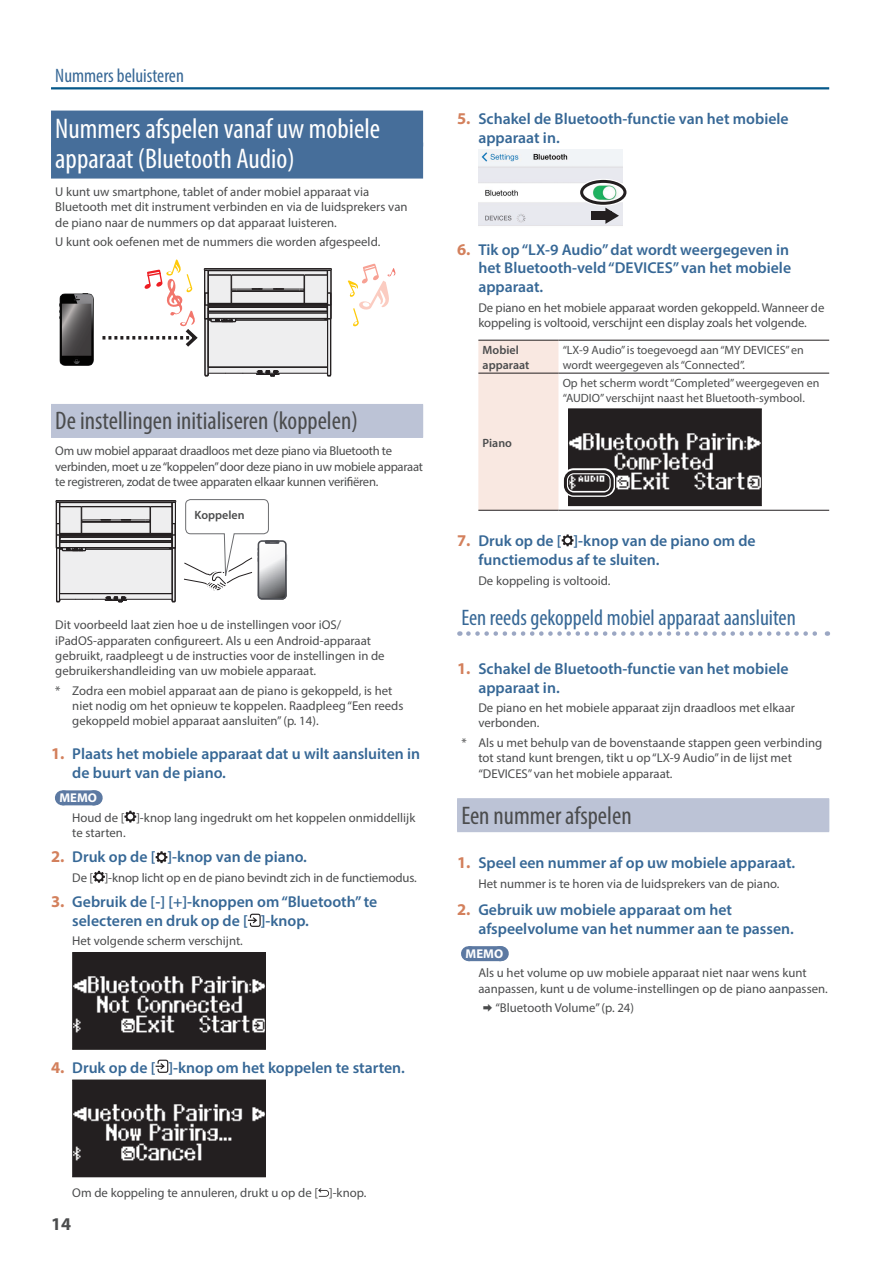
<style>
.page{position:relative;width:893px;height:1263px;background:#fff}
.page>*{position:absolute;margin:0;border:0;box-sizing:border-box;transform-origin:0 0}
.t1{font:condensed 28.5px/30px "Myriad Pro";color:#fff}
.t2{font:condensed 25.5px "Myriad Pro";color:#4b4c4d}
.t3{font:condensed 22.5px "Myriad Pro";color:#376896}
.t4{font:condensed 19.5px "Myriad Pro";color:#376896}
.t5{font:700 18px "Myriad Pro";color:#4b4c4d}
.t6{font:600 15.75px/18.9px "Myriad Pro";color:#376896}
.t7{font:12.75px/15.3px "Myriad Pro";color:#4b4c4d}
.t8{font:12.75px/15.3px "Myriad Pro";letter-spacing:-.02em;color:#4b4c4d}
.t9{font:700 12.75px "Myriad Pro";color:#fff}
.t10{font:12px/14.4px "Myriad Pro";color:#4b4c4d}
.t11{font:600 12px/14.4px "Myriad Pro";color:#4b4c4d}
.s1{font-weight:700;font-size:16.5px;color:#d3805c}
.s2{font-family:"Roland Owners Manual 01 rev 2"}
</style>
<div class="page">
<hr style="left:51px;top:87px;width:778px;height:2px;background:#05588a">
<div style="left:51px;top:111px;width:372px;height:36px;background:#466e9a"></div>
<div style="left:51px;top:143px;width:372px;height:36px;background:#466e9a"></div>
<div style="left:51px;top:405px;width:372px;height:33px;background:#bcc3d6"></div>
<div style="left:51px;top:404px;width:372px;height:33px;background:#bcc3d6"></div>
<div style="left:62px;top:790px;width:32px;height:15px;background:#5c79a2"></div>
<svg style="left:78px;top:790px;width:17px;height:15px"></svg>
<img style="left:59px;top:293px;width:35px;height:73px">
<svg style="left:348px;top:263px;width:48px;height:64px"></svg>
<svg style="left:102px;top:259px;width:230px;height:118px"></svg>
<svg style="left:56px;top:500px;width:121px;height:103px;background:#bfbebf"></svg>
<svg style="left:184px;top:499px;width:103px;height:100px"></svg>
<svg style="left:124px;top:811px;width:12px;height:11px"></svg>
<svg style="left:156px;top:851px;width:11px;height:12px"></svg>
<svg style="left:93px;top:871px;width:12px;height:12px"></svg>
<svg style="left:248px;top:914px;width:13px;height:13px"></svg>
<svg style="left:72px;top:952px;width:194px;height:98px;background:#454243"></svg>
<svg style="left:156px;top:1060px;width:12px;height:13px"></svg>
<svg style="left:72px;top:1079px;width:194px;height:98px;background:#413d3e"></svg>
<svg style="left:318px;top:1188px;width:11px;height:9px"></svg>
<svg style="left:468px;top:631px;width:360px;height:5px"></svg>
<div style="left:457px;top:799px;width:372px;height:33px;background:#bcc3d6"></div>
<div style="left:457px;top:798px;width:372px;height:33px;background:#bcc3d6"></div>
<div style="left:468px;top:946px;width:32px;height:15px;background:#5c79a2"></div>
<svg style="left:484px;top:946px;width:17px;height:15px"></svg>
<img style="left:478px;top:149px;width:144px;height:77px">
<div style="left:579px;top:179px;width:49px;height:27px;border:5px solid #fff;border-radius:50%"></div>
<div style="left:580px;top:180px;width:46px;height:25px;border:3px solid #231f20;border-radius:50%"></div>
<div style="left:591px;top:212px;width:21px;height:8px;background:#231f20"></div>
<svg style="left:605px;top:208px;width:14px;height:16px"></svg>
<div style="left:478px;top:341px;width:80px;height:169px;background:#f9e8e1"></div>
<hr style="left:478px;top:510px;width:80px;height:1px;background:#231f20">
<hr style="left:558px;top:510px;width:271px;height:1px;background:#231f20">
<hr style="left:478px;top:340px;width:80px;height:1px;background:#231f20">
<hr style="left:558px;top:340px;width:271px;height:1px;background:#231f20">
<hr style="left:478px;top:373px;width:80px;height:1px;background:#231f20">
<hr style="left:558px;top:373px;width:271px;height:1px;background:#231f20">
<svg style="left:568px;top:408px;width:194px;height:98px;background:#444041"></svg>
<svg style="left:563px;top:469px;width:52px;height:28px"></svg>
<div style="left:564px;top:470px;width:50px;height:25px;border:3px solid #231f20;border-radius:9px"></div>
<svg style="left:562px;top:534px;width:12px;height:12px"></svg>
<h3 class="t4" style="left:55px;top:64px;width:130px">Nummers beluisteren</h3>
<h1 class="t1" style="left:55px;top:113px;width:326px">Nummers afspelen vanaf uw mobiele apparaat (Bluetooth Audio)</h1>
<p class="t7" style="left:55px;top:184px;width:354px">U kunt uw smartphone, tablet of ander mobiel apparaat via<br>Bluetooth met dit instrument verbinden en via de luidsprekers van de piano naar de nummers op dat apparaat luisteren.</p>
<p class="t7" style="left:55px;top:234px;width:327px">U kunt ook oefenen met de nummers die worden afgespeeld.</p>
<h2 class="t2" style="left:55px;top:406px;width:304px">De instellingen initialiseren (koppelen)</h2>
<p class="t8" style="left:55px;top:443px;width:369px">Om uw mobiel apparaat draadloos met deze piano via Bluetooth te verbinden, moet u ze “koppelen” door deze piano in uw mobiele apparaat te registreren, zodat de twee apparaten elkaar kunnen verifiëren.</p>
<p class="t11" style="left:195px;top:507px;width:52px">Koppelen</p>
<p class="t7" style="left:55px;top:617px;width:331px">Dit voorbeeld laat zien hoe u de instellingen voor iOS/ iPadOS-apparaten configureert. Als u een Android-apparaat gebruikt, raadpleegt u de instructies voor de instellingen in de gebruikershandleiding van uw mobiele apparaat.</p>
<p class="t7" style="left:72px;top:683px;width:333px;text-indent:-17px">* Zodra een mobiel apparaat aan de piano is gekoppeld, is het niet nodig om het opnieuw te koppelen. Raadpleeg “Een reeds gekoppeld mobiel apparaat aansluiten” (p. 14).</p>
<p class="t6" style="left:72px;top:744px;width:349px;text-indent:-21px"><span class="s1">1.</span> Plaats het mobiele apparaat dat u wilt aansluiten in de buurt van de piano.</p>
<p class="t9" style="left:60px;top:789px;width:39px">MEMO</p>
<p class="t7" style="left:72px;top:809px;width:345px">Houd de [ ]-knop lang ingedrukt om het koppelen onmiddellijk te starten.</p>
<p class="t6" style="left:51px;top:847px;width:257px"><span class="s1">2.</span> Druk op de [ ]-knop van de piano.</p>
<p class="t7" style="left:72px;top:869px;width:346px">De [ ]-knop licht op en de piano bevindt zich in de functiemodus.</p>
<p class="t6" style="left:72px;top:892px;width:307px;text-indent:-21px"><span class="s1">3.</span> Gebruik de [-] [+]-knoppen om “Bluetooth” te selecteren en druk op de [ ]-knop.</p>
<p class="t7" style="left:72px;top:933px;width:172px">Het volgende scherm verschijnt.</p>
<p class="t6" style="left:51px;top:1058px;width:355px"><span class="s1">4.</span> Druk op de [ ]-knop om het koppelen te starten.</p>
<p class="t6" style="left:478px;top:109px;width:312px;text-indent:-21px"><span class="s1">5.</span> Schakel de Bluetooth-functie van het mobiele apparaat in.</p>
<p class="t6" style="left:478px;top:239px;width:314px;text-indent:-21px"><span class="s1">6.</span> Tik op “LX-9 Audio” dat wordt weergegeven in het Bluetooth-veld “DEVICES” van het mobiele apparaat.</p>
<p class="t7" style="left:478px;top:300px;width:348px">De piano en het mobiele apparaat worden gekoppeld. Wanneer de koppeling is voltooid, verschijnt een display zoals het volgende.</p>
<p class="t11" style="left:483px;top:343px;width:48px">Mobiel apparaat</p>
<p class="t10" style="left:563px;top:343px;width:243px">“LX-9 Audio” is toegevoegd aan “MY DEVICES” en wordt weergegeven als “Connected”.</p>
<p class="t11" style="left:483px;top:435px;width:31px">Piano</p>
<p class="t10" style="left:563px;top:376px;width:258px">Op het scherm wordt “Completed” weergegeven en “AUDIO” verschijnt naast het Bluetooth-symbool.</p>
<p class="t6" style="left:478px;top:531px;width:279px;text-indent:-21px"><span class="s1">7.</span> Druk op de [ ]-knop van de piano om de functiemodus af te sluiten.</p>
<p class="t7" style="left:478px;top:573px;width:133px">De koppeling is voltooid.</p>
<h3 class="t3" style="left:461px;top:604px;width:336px">Een reeds gekoppeld mobiel apparaat aansluiten</h3>
<p class="t6" style="left:478px;top:658px;width:312px;text-indent:-21px"><span class="s1">1.</span> Schakel de Bluetooth-functie van het mobiele apparaat in.</p>
<p class="t7" style="left:478px;top:700px;width:318px">De piano en het mobiele apparaat zijn draadloos met elkaar verbonden.</p>
<p class="t7" style="left:478px;top:735px;width:345px;text-indent:-17px">* Als u met behulp van de bovenstaande stappen geen verbinding tot stand kunt brengen, tikt u op “LX-9 Audio” in de lijst met “DEVICES” van het mobiele apparaat.</p>
<h2 class="t2" style="left:461px;top:800px;width:172px">Een nummer afspelen</h2>
<p class="t6" style="left:457px;top:853px;width:340px"><span class="s1">1.</span> Speel een nummer af op uw mobiele apparaat.</p>
<p class="t7" style="left:478px;top:875px;width:303px">Het nummer is te horen via de luidsprekers van de piano.</p>
<p class="t6" style="left:478px;top:900px;width:317px;text-indent:-21px"><span class="s1">2.</span> Gebruik uw mobiele apparaat om het afspeelvolume van het nummer aan te passen.</p>
<p class="t9" style="left:466px;top:945px;width:39px">MEMO</p>
<p class="t7" style="left:478px;top:965px;width:351px">Als u het volume op uw mobiele apparaat niet naar wens kunt aanpassen, kunt u de volume-instellingen op de piano aanpassen.</p>
<p class="t7" style="left:483px;top:1000px;width:153px"><span class="s2">Ø</span> “Bluetooth Volume” (p. 24)</p>
<p class="t7" style="left:72px;top:1184px;width:296px">Om de koppeling te annuleren, drukt u op de [ ]-knop.</p>
<h3 class="t5" style="left:51px;top:1212px;width:21px">14</h3>
</div>
